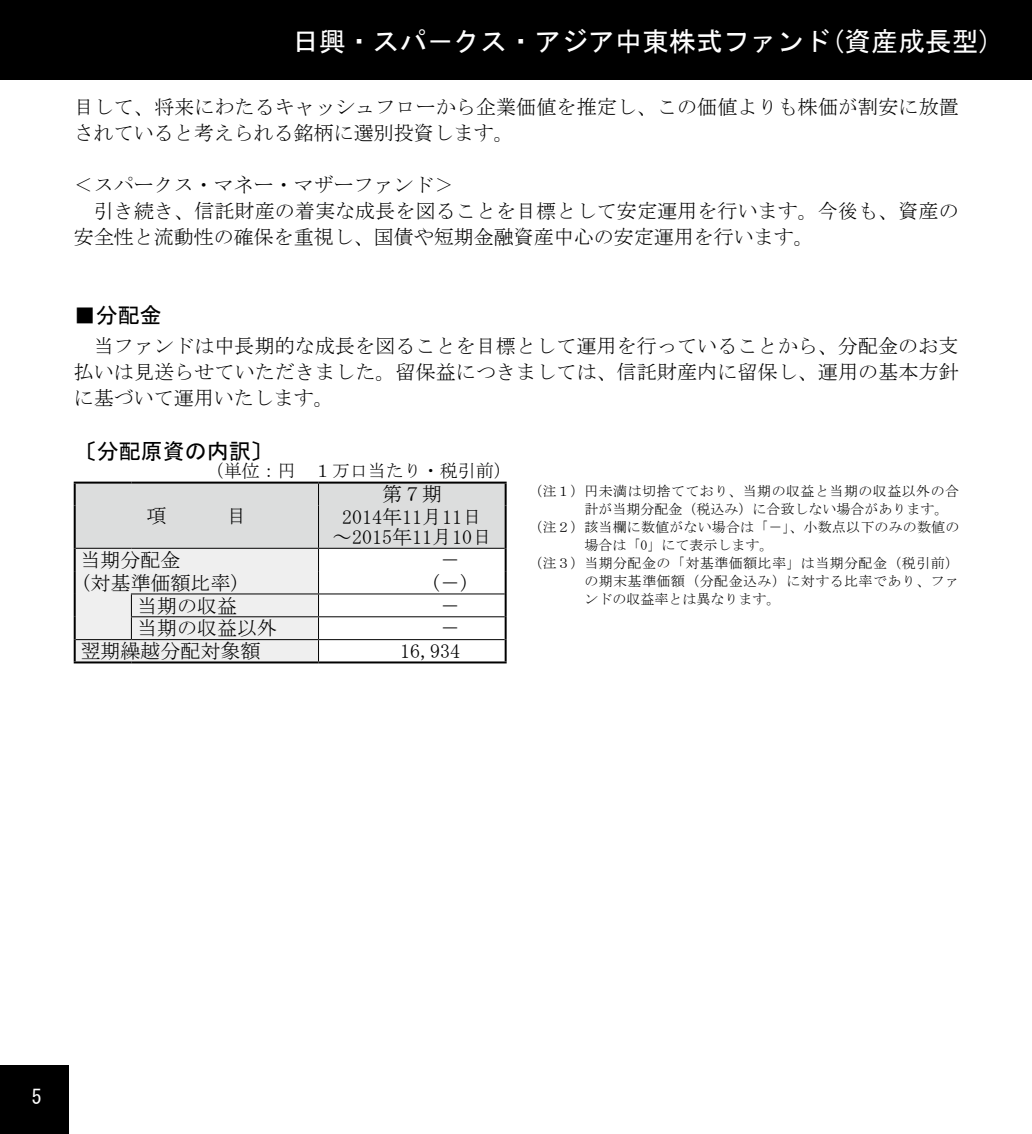
<style>
.page{position:relative;width:1032px;height:1134px;background:#fff}
.page>*{position:absolute;margin:0;border:0;box-sizing:border-box;transform-origin:0 0}
.t1{font:27px "MS Gothic";color:#fff}
.t2{font:22px "MS Gothic";color:#000}
.t3{font:20px/26px "MS Mincho";color:#000}
.t4{font:19.8px "MS Gothic";color:#fff}
.t5{font:18px "MS Mincho";color:#000}
.t6{font:14px "MS Mincho";letter-spacing:.03em;color:#000}
.t7{font:14px "MS Mincho";letter-spacing:.01em;color:#000}
</style>
<div class="page">
<div style="left:0;top:1066px;width:68px;height:68px;background:#000"></div>
<div style="left:0;top:0;width:1032px;height:79px;background:#000"></div>
<svg style="left:76px;top:484px;width:429px;height:177px"></svg>
<hr style="left:74px;top:482px;width:57px;height:2px;background:#000">
<hr style="left:74px;top:484px;width:2px;height:21px;background:#000">
<hr style="left:131px;top:482px;width:187px;height:2px;background:#000">
<hr style="left:74px;top:505px;width:2px;height:43px;background:#000">
<hr style="left:318px;top:482px;width:189px;height:2px;background:#000">
<hr style="left:505px;top:484px;width:2px;height:21px;background:#000">
<hr style="left:505px;top:505px;width:2px;height:43px;background:#000">
<hr style="left:74px;top:548px;width:2px;height:23px;background:#000">
<hr style="left:505px;top:548px;width:2px;height:23px;background:#000">
<hr style="left:74px;top:571px;width:2px;height:23px;background:#000">
<hr style="left:505px;top:571px;width:2px;height:23px;background:#000">
<hr style="left:74px;top:594px;width:2px;height:23px;background:#000">
<hr style="left:505px;top:594px;width:2px;height:23px;background:#000">
<hr style="left:74px;top:617px;width:2px;height:23px;background:#000">
<hr style="left:505px;top:617px;width:2px;height:23px;background:#000">
<hr style="left:74px;top:640px;width:2px;height:21px;background:#000">
<hr style="left:505px;top:640px;width:2px;height:21px;background:#000">
<hr style="left:74px;top:661px;width:57px;height:2px;background:#000">
<hr style="left:131px;top:661px;width:187px;height:2px;background:#000">
<hr style="left:318px;top:661px;width:189px;height:2px;background:#000">
<h1 class="t1" style="left:292px;top:28px;width:702px">日興・スパ－クス・アジア中東株式ファンド(資産成長型)</h1>
<p class="t3" style="left:74px;top:93px;width:886px">目して、将来にわたるキャッシュフローから企業価値を推定し、この価値よりも株価が割安に放置されていると考えられる銘柄に選別投資します。</p>
<p class="t3" style="left:74px;top:171px;width:886px">＜スパークス・マネー・マザーファンド＞<br>　引き続き、信託財産の着実な成長を図ることを目標として安定運用を行います。今後も、資産の安全性と流動性の確保を重視し、国債や短期金融資産中心の安定運用を行います。</p>
<p class="t2" style="left:74px;top:304px;width:90px">■分配金</p>
<p class="t3" style="left:74px;top:333px;width:886px;text-align:justify">　当ファンドは中長期的な成長を図ることを目標として運用を行っていることから、分配金のお支払いは見送らせていただきました。留保益につきましては、信託財産内に留保し、運用の基本方針に基づいて運用いたします。</p>
<p class="t2" style="left:75px;top:440px;width:200px">〔分配原資の内訳〕</p>
<p class="t5" style="left:206px;top:462px;width:307px">（単位：円　１万口当たり・税引前）</p>
<p class="t3" style="left:382px;top:481px;width:61px">第７期</p>
<p class="t6" style="left:528px;top:484px;width:432px">（注１）円未満は切捨てており、当期の収益と当期の収益以外の合</p>
<p class="t7" style="left:584px;top:502px;width:365px">計が当期分配金（税込み）に合致しない場合があります。</p>
<p class="t7" style="left:528px;top:520px;width:432px">（注２）該当欄に数値がない場合は「－」、小数点以下のみの数値の</p>
<p class="t7" style="left:584px;top:538px;width:190px">場合は「0」にて表示します。</p>
<p class="t6" style="left:528px;top:556px;width:432px">（注３）当期分配金の「対基準価額比率」は当期分配金（税引前）</p>
<p class="t6" style="left:584px;top:574px;width:376px">の期末基準価額（分配金込み）に対する比率であり、ファ</p>
<p class="t7" style="left:584px;top:592px;width:197px">ンドの収益率とは異なります。</p>
<p class="t3" style="left:332px;top:507px;width:161px;line-height:20px;text-align:center">2014年11月11日～2015年11月10日</p>
<p class="t3" style="left:80px;top:547px;width:101px">当期分配金</p>
<p class="t3" style="left:440px;top:547px;width:21px">－</p>
<p class="t3" style="left:80px;top:569px;width:161px">(対基準価額比率)</p>
<p class="t3" style="left:430px;top:569px;width:41px">(－)</p>
<p class="t3" style="left:137px;top:592px;width:101px">当期の収益</p>
<p class="t3" style="left:440px;top:592px;width:21px">－</p>
<p class="t3" style="left:137px;top:615px;width:141px">当期の収益以外</p>
<p class="t3" style="left:440px;top:615px;width:21px">－</p>
<p class="t3" style="left:80px;top:638px;width:181px">翌期繰越分配対象額</p>
<p class="t3" style="left:400px;top:638px;width:61px">16,934</p>
<p class="t4" style="left:32px;top:1087px;width:11px">5</p>
</div>
